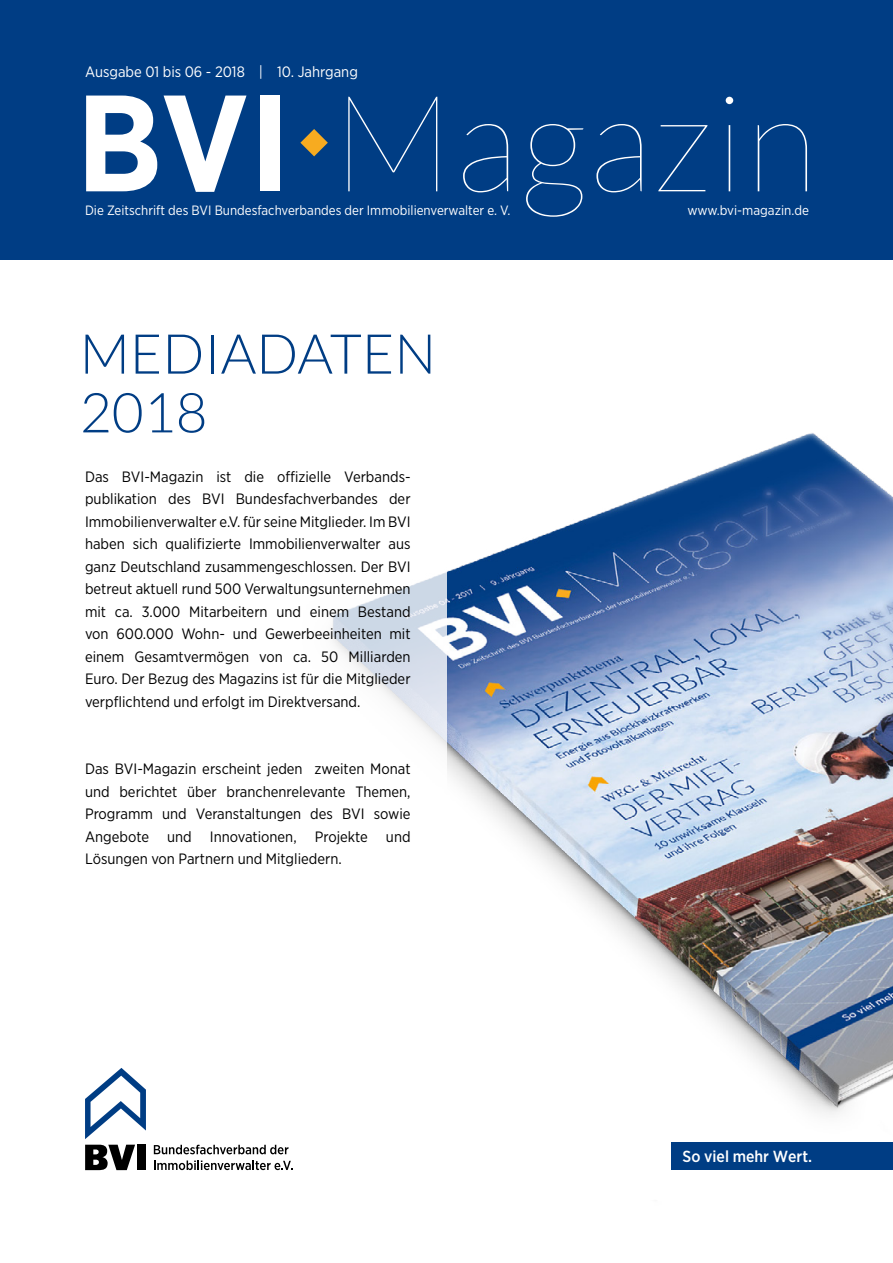
<style>
.page{position:relative;width:893px;height:1263px;background:#fff}
.page>*{position:absolute;margin:0;border:0;box-sizing:border-box;transform-origin:0 0}
.t1{font:100 135.15px "Lato";letter-spacing:.01em;color:#fff}
.t2{font:300 55.05px/58.8px "Lato";color:#003d84}
.t3{font:500 16.05px "Gotham Narrow";color:#fff}
.t4{font:15px/22.5px "Gotham Narrow";color:#000;text-align:justify}
.t5{font:15px "Gotham Narrow";color:#fff}
.t6{font:13.5px "Gotham Narrow";color:#fff}
.s1{font-family:"Gotham Narrow";font-weight:700;font-size:136.8px}
</style>
<div class="page">
<img style="left:446px;top:433px;width:447px;height:710px">
<div style="left:0;top:0;width:893px;height:260px;background:#003d84"></div>
<div style="left:671px;top:1143px;width:222px;height:27px;background:#003d84"></div>
<svg style="left:85px;top:1068px;width:61px;height:71px"></svg>
<svg style="left:85px;top:1145px;width:50px;height:25px"></svg>
<div style="left:137px;top:1145px;width:9px;height:25px;background:#000"></div>
<svg style="left:154px;top:1145px;width:134px;height:9px"></svg>
<svg style="left:154px;top:1160px;width:138px;height:10px"></svg>
<svg style="left:300px;top:129px;width:28px;height:27px"></svg>
<p class="t5" style="left:85px;top:62px;width:274px">Ausgabe 01 bis 06 - 2018 | 10. Jahrgang</p>
<h1 class="t1" style="left:77px;top:72px;width:742px"><span class="s1">BVI</span> Magazin</h1>
<p class="t6" style="left:85px;top:202px;width:427px">Die Zeitschrift des BVI Bundesfachverbandes der Immobilienverwalter e. V.</p>
<p class="t6" style="left:687px;top:202px;width:123px">www.bvi-magazin.de</p>
<h2 class="t2" style="left:80px;top:325px;width:358px">MEDIADATEN<br>2018</h2>
<p class="t4" style="left:85px;top:465px;width:327px">Das BVI-Magazin ist die offizielle Verbands&shy;publikation des BVI Bundesfachverbandes der Immobilienverwalter e.V. für seine Mitglieder. Im BVI haben sich qualifizierte Immobilienverwalter aus ganz Deutschland zusammengeschlossen. Der BVI betreut aktuell rund 500 Verwaltungsunternehmen mit ca. 3.000 Mitarbeitern und einem Bestand von 600.000 Wohn- und Gewerbeeinheiten mit einem Gesamtvermögen von ca. 50 Milliarden Euro. Der Bezug des Magazins ist für die Mitglieder verpflichtend und erfolgt im Direktversand.</p>
<p class="t4" style="left:85px;top:757px;width:327px">Das BVI-Magazin erscheint jeden zweiten Monat und berichtet über branchenrelevante Themen, Programm und Veranstaltungen des BVI sowie Angebote und Innovationen, Projekte und Lösungen von Partnern und Mitgliedern.</p>
<p class="t3" style="left:682px;top:1146px;width:131px">So viel mehr Wert.</p>
</div>
